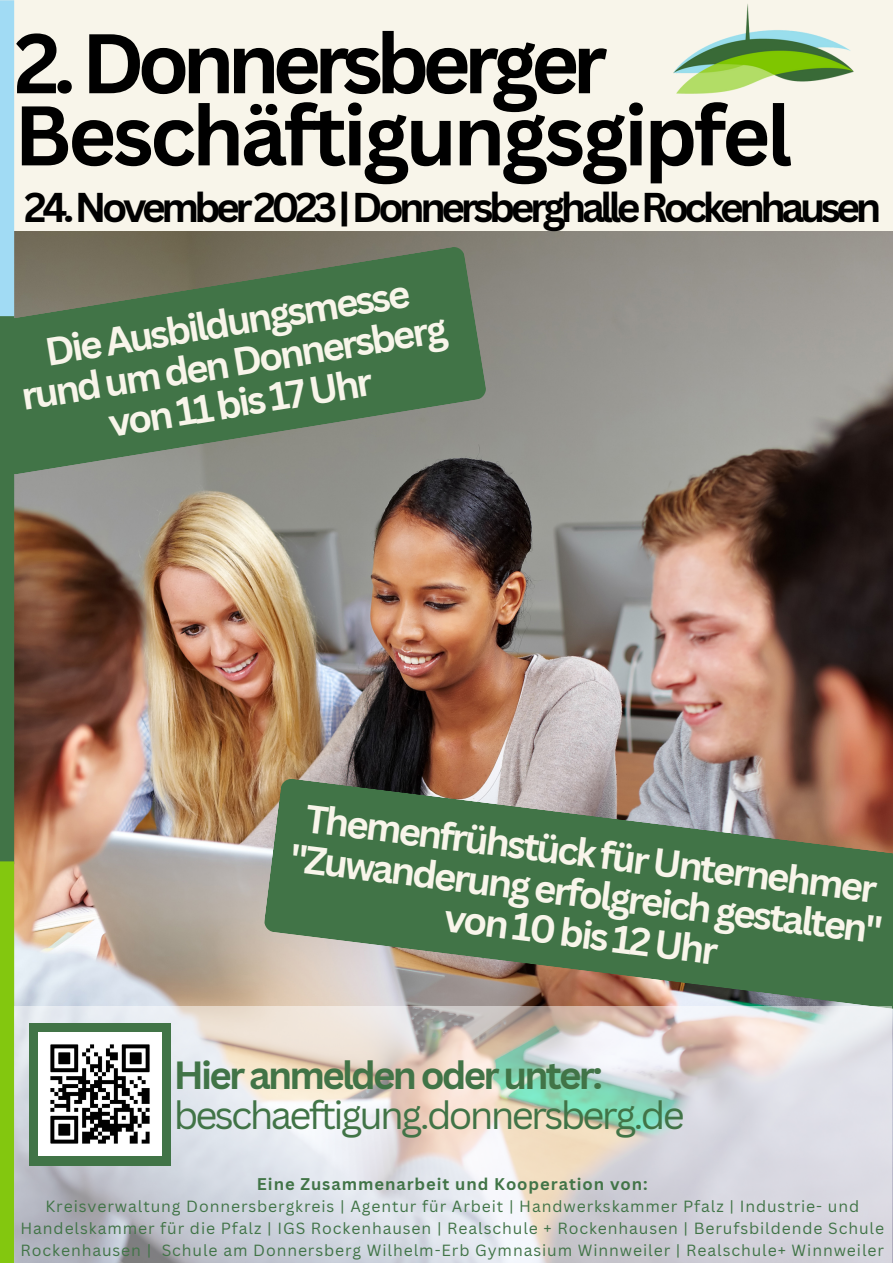
<style>
.page{position:relative;width:893px;height:1263px;background:#f8f5ea}
.page>*{position:absolute;margin:0;border:0;box-sizing:border-box;transform-origin:0 0}
.t1{font:700 82.5px "Canva Sans";letter-spacing:-.045em;color:#000}
.t2{font:700 82.5px "Canva Sans";letter-spacing:-.085em;color:#000}
.t3{font:700 40.5px "Canva Sans";letter-spacing:-.11em;color:#000}
.t4{font:700 38.25px/40.4px "Canva Sans";color:#f8f5ea;text-align:center}
.t5{font:38.25px "Canva Sans";letter-spacing:-.07em;color:#417447}
.t6{font:700 38.25px "Canva Sans";letter-spacing:-.07em;color:#417447}
.t7{font:700 16.5px "Canva Sans";letter-spacing:.055em;color:#417447}
.t8{font:15.75px/22px "Canva Sans";letter-spacing:.055em;color:#417447;text-align:center}
</style>
<div class="page">
<img style="left:14px;top:231px;width:879px;height:1032px">
<img style="left:673px;top:4px;width:181px;height:90px">
<div style="left:0;top:0;width:14px;height:319px;background:#a1dbf4"></div>
<div style="left:0;top:316px;width:14px;height:548px;background:#417447"></div>
<div style="left:0;top:861px;width:14px;height:402px;background:#83c70f"></div>
<svg style="left:264px;top:778px;width:629px;height:232px;background:#657f5d"></svg>
<svg style="left:14px;top:1006px;width:877px;height:257px;background:#d7d7d7"></svg>
<div style="left:29px;top:1023px;width:141px;height:143px;background:#417447"></div>
<svg style="left:0;top:246px;width:487px;height:229px;background:#577856"></svg>
<img style="left:38px;top:1032px;width:123px;height:124px">
<p class="t2" style="left:14px;top:5px;width:594px">2.Donnersberger</p>
<p class="t1" style="left:14px;top:77px;width:779px">Beschäftigungsgipfel</p>
<p class="t3" style="left:24px;top:179px;width:858px">24.November2023|DonnersberghalleRockenhausen</p>
<p class="t4" style="left:12px;top:335px;width:432px;rotate:-9deg">Die Ausbildungsmesse rund um den Donnersberg</p>
<p class="t4" style="left:105px;top:402px;width:268px;rotate:-9deg">von 11 bis 17 Uhr</p>
<p class="t4" style="left:308px;top:797px;width:577px;rotate:7deg">Themenfrühstück für Unternehmer</p>
<p class="t4" style="left:293px;top:836px;width:598px;rotate:7deg">"Zuwanderung erfolgreich gestalten"</p>
<p class="t4" style="left:447px;top:896px;width:277px;rotate:7deg">von 10 bis 12 Uhr</p>
<p class="t6" style="left:174px;top:1048px;width:430px">Hier anmelden oder unter:</p>
<p class="t5" style="left:174px;top:1088px;width:512px">beschaeftigung.donnersberg.de</p>
<p class="t7" style="left:257px;top:1172px;width:392px">Eine Zusammenarbeit und Kooperation von:</p>
<p class="t8" style="left:20px;top:1195px;width:865px">Kreisverwaltung Donnersbergkreis | Agentur für Arbeit | Handwerkskammer Pfalz | Industrie- und<br>Handelskammer für die Pfalz | IGS Rockenhausen | Realschule + Rockenhausen | Berufsbildende Schule<br>Rockenhausen | Schule am Donnersberg Wilhelm-Erb Gymnasium Winnweiler | Realschule+ Winnweiler</p>
</div>
